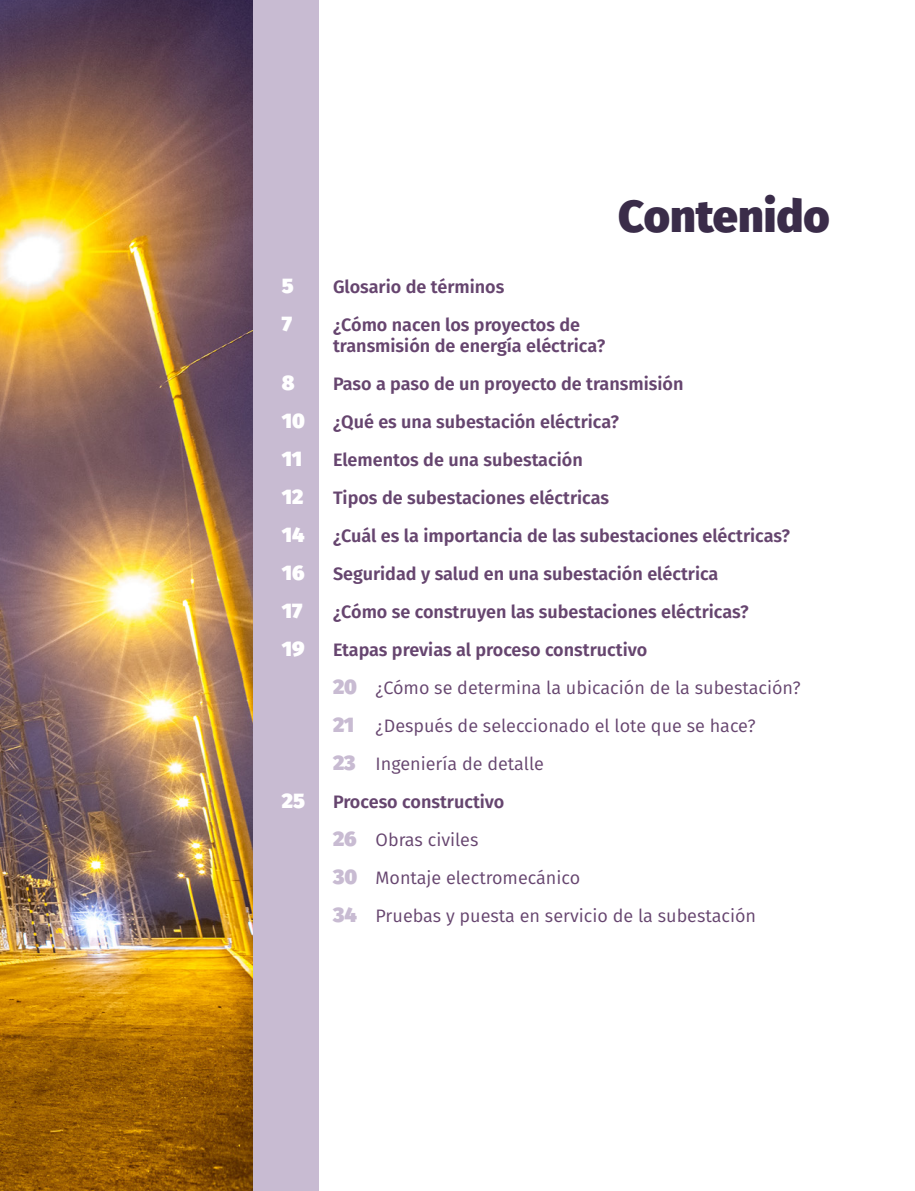
<style>
.page{position:relative;width:915px;height:1191px;background:#fff}
.page>*{position:absolute;margin:0;border:0;box-sizing:border-box;transform-origin:0 0}
.Títulos{font:800 45px "Fira Sans";color:#3a2c49}
.t1{font:900 21px "Fira Sans";color:#fff}
.t2{font:600 18px/21px "Fira Sans";color:#66456f}
.t3{font:18px "Fira Sans";color:#66456f}
.s1{font-weight:900;font-size:21px;color:#c8bbd2}
</style>
<div class="page">
<img style="left:0;top:0;width:253px;height:1191px">
<div style="left:253px;top:0;width:66px;height:1191px;background:#c8bbd2"></div>
<p class="Títulos" style="left:618px;top:176px;width:213px">Contenido</p>
<p class="t1" style="left:282px;top:266px;width:13px">5</p>
<p class="t2" style="left:333px;top:275px;width:173px">Glosario de términos</p>
<p class="t1" style="left:282px;top:304px;width:12px">7</p>
<p class="t2" style="left:333px;top:313px;width:274px">¿Cómo nacen los proyectos de transmisión de energía eléctrica?</p>
<p class="t1" style="left:282px;top:363px;width:14px">8</p>
<p class="t2" style="left:333px;top:372px;width:352px">Paso a paso de un proyecto de transmisión</p>
<p class="t1" style="left:282px;top:401px;width:25px">10</p>
<p class="t2" style="left:333px;top:410px;width:287px">¿Qué es una subestación eléctrica?</p>
<p class="t1" style="left:282px;top:439px;width:22px">11</p>
<p class="t2" style="left:333px;top:448px;width:251px">Elementos de una subestación</p>
<p class="t1" style="left:282px;top:477px;width:23px">12</p>
<p class="t2" style="left:333px;top:486px;width:277px">Tipos de subestaciones eléctricas</p>
<p class="t1" style="left:282px;top:515px;width:24px">14</p>
<p class="t2" style="left:333px;top:524px;width:458px">¿Cuál es la importancia de las subestaciones eléctricas?</p>
<p class="t1" style="left:282px;top:553px;width:24px">16</p>
<p class="t2" style="left:333px;top:562px;width:387px">Seguridad y salud en una subestación eléctrica</p>
<p class="t1" style="left:282px;top:591px;width:22px">17</p>
<p class="t2" style="left:333px;top:600px;width:417px">¿Cómo se construyen las subestaciones eléctricas?</p>
<p class="t1" style="left:282px;top:629px;width:24px">19</p>
<p class="t2" style="left:333px;top:638px;width:316px">Etapas previas al proceso constructivo</p>
<p class="t3" style="left:333px;top:674px;width:469px"><span class="s1">20</span> ¿Cómo se determina la ubicación de la subestación?</p>
<p class="t3" style="left:333px;top:712px;width:424px"><span class="s1">21</span> ¿Después de seleccionado el lote que se hace?</p>
<p class="t3" style="left:333px;top:750px;width:212px"><span class="s1">23</span> Ingeniería de detalle</p>
<p class="t1" style="left:282px;top:781px;width:25px">25</p>
<p class="t2" style="left:333px;top:790px;width:173px">Proceso constructivo</p>
<p class="t3" style="left:333px;top:826px;width:147px"><span class="s1">26</span> Obras civiles</p>
<p class="t3" style="left:333px;top:864px;width:248px"><span class="s1">30</span> Montaje electromecánico</p>
<p class="t3" style="left:333px;top:902px;width:424px"><span class="s1">34</span> Pruebas y puesta en servicio de la subestación</p>
</div>
